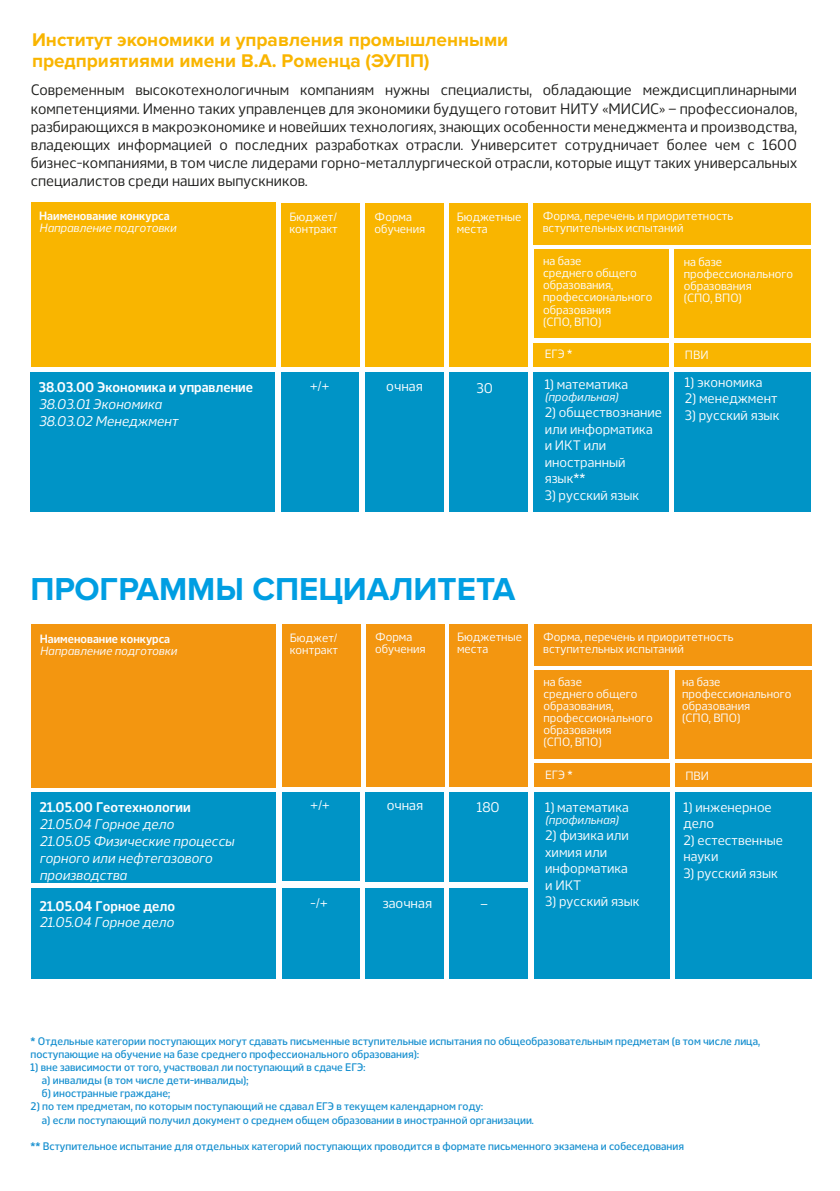
<style>
.page{position:relative;width:840px;height:1191px;background:#fff}
.page>*{position:absolute;margin:0;border:0;box-sizing:border-box;transform-origin:0 0}
.t1{font:700 33px "Proxima Nova";color:#009ee2}
.t2{font:700 19px/20.8px "Proxima Nova";color:#f9b500}
.t3{font:15px/18.2px "Webnar";color:#1d1d1b;text-align:justify}
.t4{font:italic 14px/16.8px "Webnar";color:#fcfdff}
.t5{font:600 14px "Webnar";color:#fcfdff}
.t6{font:14px "Webnar";color:#fcfdff}
.t7{font:13.8px/16.4px "Webnar";color:#fcfdff}
.t8{font:12px/12px "Webnar";color:#fcfdff}
.t9{font:italic 12px "Webnar";color:#fcfdff}
.t10{font:600 12px "Webnar";color:#fcfdff}
.t11{font:500 11px/13.2px "Webnar";color:#168fcf}
</style>
<div class="page">
<div style="left:31px;top:372px;width:244px;height:140px;background:#0094c6"></div>
<div style="left:281px;top:372px;width:78px;height:140px;background:#0094c6"></div>
<div style="left:533px;top:250px;width:135px;height:88px;background:#f9b500"></div>
<div style="left:533px;top:343px;width:135px;height:24px;background:#f9b500"></div>
<div style="left:533px;top:372px;width:135px;height:140px;background:#0094c6"></div>
<div style="left:674px;top:250px;width:136px;height:88px;background:#f9b500"></div>
<div style="left:31px;top:202px;width:244px;height:165px;background:#f9b500"></div>
<div style="left:282px;top:203px;width:78px;height:164px;background:#f9b500"></div>
<div style="left:533px;top:203px;width:277px;height:42px;background:#f9b500"></div>
<div style="left:674px;top:343px;width:136px;height:24px;background:#f9b500"></div>
<div style="left:365px;top:372px;width:78px;height:140px;background:#0094c6"></div>
<div style="left:365px;top:203px;width:78px;height:164px;background:#f9b500"></div>
<div style="left:449px;top:372px;width:78px;height:140px;background:#0094c6"></div>
<div style="left:449px;top:203px;width:78px;height:164px;background:#f9b500"></div>
<div style="left:674px;top:372px;width:136px;height:140px;background:#0094c6"></div>
<div style="left:31px;top:792px;width:244px;height:90px;background:#0094c6"></div>
<div style="left:282px;top:792px;width:77px;height:89px;background:#0094c6"></div>
<div style="left:534px;top:670px;width:134px;height:88px;background:#f39610"></div>
<div style="left:534px;top:763px;width:135px;height:24px;background:#f39610"></div>
<div style="left:533px;top:792px;width:136px;height:187px;background:#0094c6"></div>
<div style="left:675px;top:670px;width:136px;height:88px;background:#f39610"></div>
<div style="left:31px;top:624px;width:244px;height:163px;background:#f39610"></div>
<div style="left:282px;top:624px;width:78px;height:162px;background:#f39610"></div>
<div style="left:534px;top:624px;width:277px;height:41px;background:#f39610"></div>
<div style="left:675px;top:763px;width:136px;height:24px;background:#f39610"></div>
<div style="left:31px;top:888px;width:244px;height:91px;background:#0094c6"></div>
<div style="left:365px;top:792px;width:78px;height:90px;background:#0094c6"></div>
<div style="left:366px;top:624px;width:78px;height:162px;background:#f39610"></div>
<div style="left:449px;top:792px;width:78px;height:90px;background:#0094c6"></div>
<div style="left:449px;top:624px;width:78px;height:162px;background:#f39610"></div>
<div style="left:282px;top:888px;width:77px;height:91px;background:#0094c6"></div>
<div style="left:365px;top:888px;width:78px;height:91px;background:#0094c6"></div>
<div style="left:449px;top:889px;width:78px;height:90px;background:#0094c6"></div>
<div style="left:675px;top:792px;width:136px;height:187px;background:#0094c6"></div>
<h2 class="t2" style="left:32px;top:30px;width:477px">Институт экономики и управления промышленными предприятиями имени В.А. Роменца (ЭУПП)</h2>
<p class="t3" style="left:31px;top:80px;width:767px">Современным высокотехнологичным компаниям нужны специалисты, обладающие междисциплинарными компетенциями. Именно таких управленцев для экономики будущего готовит НИТУ «МИСИС» – профессионалов, разбирающихся в макроэкономике и новейших технологиях, знающих особенности менеджмента и производства, владеющих информацией о последних разработках отрасли. Университет сотрудничает более чем с 1600 бизнес-компаниями, в том числе лидерами горно-металлургической отрасли, которые ищут таких универсальных специалистов среди наших выпускников.</p>
<p class="t10" style="left:39px;top:207px;width:132px">Наименование конкурса</p>
<p class="t9" style="left:39px;top:219px;width:138px">Направление подготовки</p>
<p class="t8" style="left:289px;top:210px;width:50px">Бюджет/ контракт</p>
<p class="t8" style="left:542px;top:209px;width:192px">Форма, перечень и приоритетность вступительных испытаний</p>
<p class="t8" style="left:542px;top:254px;width:111px">на базе<br>среднего общего образования, профессионального образования<br>(СПО, ВПО)</p>
<p class="t8" style="left:544px;top:347px;width:29px">ЕГЭ *</p>
<p class="t8" style="left:684px;top:348px;width:25px">ПВИ</p>
<p class="t8" style="left:456px;top:209px;width:66px">Бюджетные места</p>
<p class="t8" style="left:374px;top:209px;width:52px">Форма обучения</p>
<p class="t8" style="left:683px;top:254px;width:111px">на базе профессионального образования<br>(СПО, ВПО)</p>
<p class="t5" style="left:39px;top:376px;width:216px">38.03.00 Экономика и управление</p>
<p class="t4" style="left:39px;top:394px;width:140px">38.03.01 Экономика<br>38.03.02 Менеджмент</p>
<p class="t6" style="left:310px;top:376px;width:21px">+/+</p>
<p class="t6" style="left:386px;top:376px;width:38px">очная</p>
<p class="t6" style="left:476px;top:378px;width:18px">30</p>
<p class="t7" style="left:544px;top:375px;width:85px">1) математика</p>
<p class="t9" style="left:544px;top:388px;width:75px">(профильная)</p>
<p class="t7" style="left:544px;top:403px;width:119px">2) обществознание или информатика и ИКТ или иностранный язык**</p>
<p class="t7" style="left:544px;top:486px;width:96px">3) русский язык</p>
<p class="t7" style="left:684px;top:373px;width:79px">1) экономика</p>
<p class="t7" style="left:684px;top:389px;width:94px">2) менеджмент</p>
<p class="t7" style="left:684px;top:406px;width:96px">3) русский язык</p>
<h1 class="t1" style="left:30px;top:570px;width:486px">ПРОГРАММЫ СПЕЦИАЛИТЕТА</h1>
<p class="t10" style="left:40px;top:629px;width:132px">Наименование конкурса</p>
<p class="t9" style="left:40px;top:641px;width:138px">Направление подготовки</p>
<p class="t5" style="left:39px;top:796px;width:153px">21.05.00 Геотехнологии</p>
<p class="t4" style="left:39px;top:815px;width:196px">21.05.04 Горное дело<br>21.05.05 Физические процессы горного или нефтегазового производства</p>
<p class="t5" style="left:39px;top:894px;width:137px">21.05.04 Горное дело</p>
<p class="t4" style="left:39px;top:913px;width:136px">21.05.04 Горное дело</p>
<p class="t8" style="left:289px;top:630px;width:50px">Бюджет/ контракт</p>
<p class="t8" style="left:543px;top:630px;width:192px">Форма, перечень и приоритетность вступительных испытаний</p>
<p class="t8" style="left:543px;top:675px;width:111px">на базе<br>среднего общего образования, профессионального образования<br>(СПО, ВПО)</p>
<p class="t8" style="left:545px;top:768px;width:29px">ЕГЭ *</p>
<p class="t8" style="left:685px;top:768px;width:25px">ПВИ</p>
<p class="t8" style="left:457px;top:630px;width:66px">Бюджетные места</p>
<p class="t8" style="left:375px;top:630px;width:52px">Форма обучения</p>
<p class="t8" style="left:681px;top:675px;width:111px">на базе профессионального образования<br>(СПО, ВПО)</p>
<p class="t6" style="left:310px;top:794px;width:21px">+/+</p>
<p class="t6" style="left:386px;top:794px;width:38px">очная</p>
<p class="t6" style="left:310px;top:892px;width:19px">-/+</p>
<p class="t6" style="left:382px;top:892px;width:51px">заочная</p>
<p class="t6" style="left:476px;top:796px;width:25px">180</p>
<p class="t6" style="left:480px;top:894px;width:9px">–</p>
<p class="t7" style="left:545px;top:797px;width:85px">1) математика</p>
<p class="t9" style="left:545px;top:810px;width:75px">(профильная)</p>
<p class="t7" style="left:545px;top:826px;width:85px">2) физика или химия или информатика и ИКТ</p>
<p class="t7" style="left:545px;top:892px;width:96px">3) русский язык</p>
<p class="t7" style="left:683px;top:797px;width:90px">1) инженерное дело</p>
<p class="t7" style="left:683px;top:830px;width:101px">2) естественные науки</p>
<p class="t7" style="left:683px;top:863px;width:96px">3) русский язык</p>
<p class="t11" style="left:31px;top:1033px;width:730px">* Отдельные категории поступающих могут сдавать письменные вступительные испытания по общеобразовательным предметам (в том числе лица, поступающие на обучение на базе среднего профессионального образования):</p>
<p class="t11" style="left:42px;top:1059px;width:324px;text-indent:-11px">1) вне зависимости от того, участвовал ли поступающий в сдаче ЕГЭ: а) инвалиды (в том числе дети-инвалиды);<br>б) иностранные граждане;</p>
<p class="t11" style="left:42px;top:1099px;width:493px;text-indent:-11px">2) по тем предметам, по которым поступающий не сдавал ЕГЭ в текущем календарном году:<br>а) если поступающий получил документ о среднем общем образовании в иностранной организации.</p>
<p class="t11" style="left:31px;top:1138px;width:654px">** Вступительное испытание для отдельных категорий поступающих проводится в формате письменного экзамена и собеседования</p>
</div>
